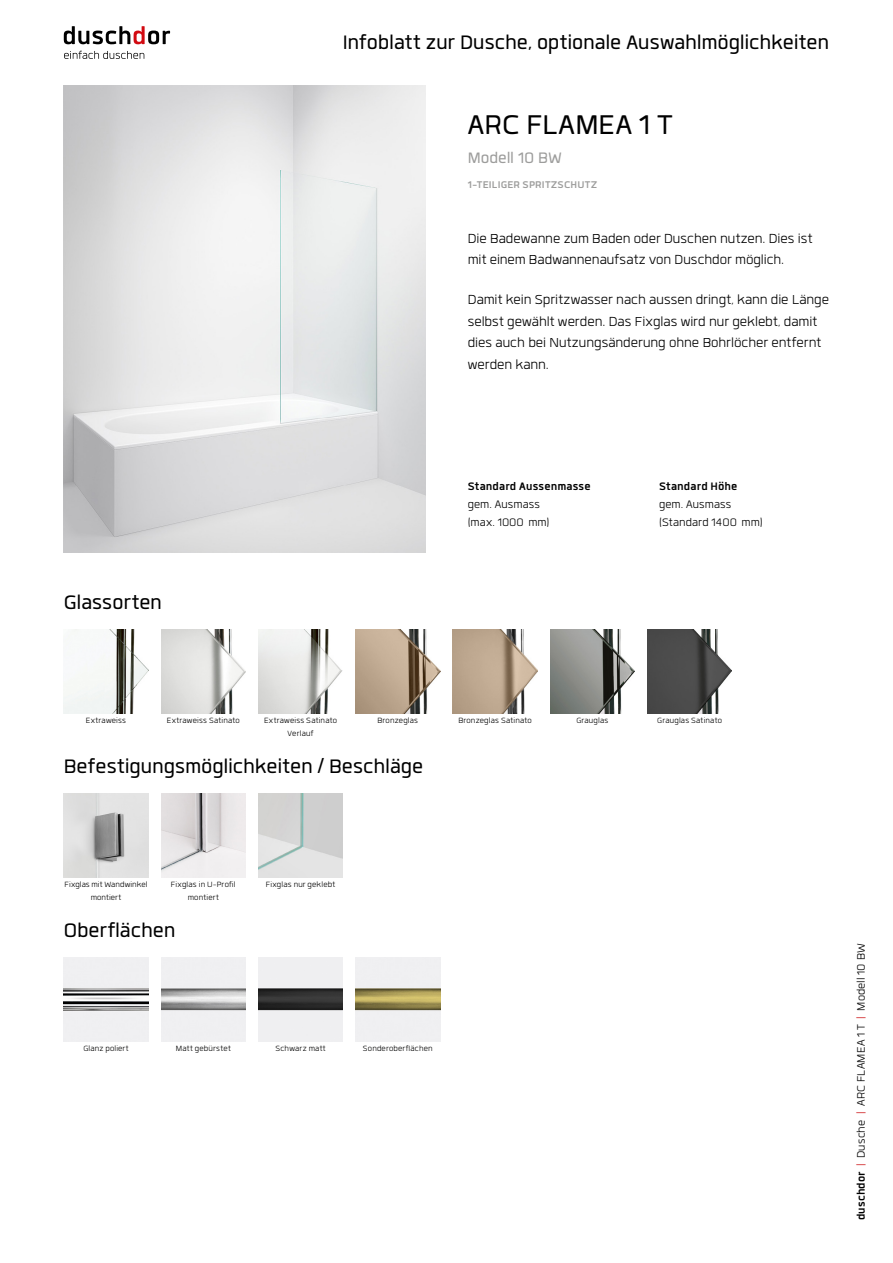
<style>
.page{position:relative;width:893px;height:1263px;background:#fff}
.page>*{position:absolute;margin:0;border:0;box-sizing:border-box;transform-origin:0 0}
.t1{font:37.5px "Quan";letter-spacing:.01em;color:#000}
.t2{font:27px "Quan";letter-spacing:-.005em;color:#000}
.t3{font:21px "Quan";letter-spacing:-.005em;color:#9d9d9c}
.t4{font:18px/21.6px "Quan";color:#000}
.t5{font:15px/18px "Quan";letter-spacing:.005em;color:#000}
.t6{font:700 15px "Quan";letter-spacing:.005em;color:#000}
.t7{font:700 13.5px "Quan";letter-spacing:.015em;color:#9d9d9c}
.t8{font:10.5px/12.6px "Quan";letter-spacing:.02em;color:#000;text-align:center}
.s1{font-weight:700}
.s2{color:#cd1719}
</style>
<div class="page">
<img style="left:64px;top:85px;width:361px;height:467px">
<img style="left:161px;top:629px;width:85px;height:85px">
<img style="left:64px;top:793px;width:84px;height:85px">
<img style="left:161px;top:957px;width:85px;height:85px">
<img style="left:647px;top:629px;width:85px;height:85px">
<img style="left:64px;top:629px;width:84px;height:85px">
<img style="left:64px;top:957px;width:84px;height:85px">
<img style="left:550px;top:629px;width:85px;height:85px">
<img style="left:258px;top:793px;width:85px;height:85px">
<img style="left:356px;top:629px;width:84px;height:85px">
<img style="left:356px;top:957px;width:84px;height:85px">
<img style="left:258px;top:629px;width:85px;height:85px">
<img style="left:258px;top:957px;width:85px;height:85px">
<img style="left:453px;top:629px;width:84px;height:85px">
<img style="left:161px;top:793px;width:85px;height:85px">
<svg style="left:64px;top:26px;width:106px;height:18px"></svg>
<svg style="left:64px;top:51px;width:80px;height:8px"></svg>
<h2 class="t2" style="left:343px;top:30px;width:488px">Infoblatt zur Dusche, optionale Auswahlmöglichkeiten</h2>
<h1 class="t1" style="left:468px;top:107px;width:207px">ARC FLAMEA 1 T</h1>
<p class="t3" style="left:468px;top:148px;width:96px">Modell 10 BW</p>
<p class="t7" style="left:468px;top:178px;width:131px">1-TEILIGER SPRITZSCHUTZ</p>
<p class="t4" style="left:468px;top:227px;width:346px">Die Badewanne zum Baden oder Duschen nutzen. Dies ist mit einem Badwannenaufsatz von Duschdor möglich.</p>
<p class="t4" style="left:468px;top:289px;width:363px">Damit kein Spritzwasser nach aussen dringt, kann die Länge selbst gewählt werden. Das Fixglas wird nur geklebt, damit dies auch bei Nutzungsänderung ohne Bohrlöcher entfernt werden kann.</p>
<h2 class="t2" style="left:64px;top:589px;width:100px">Glassorten</h2>
<p class="t6" style="left:468px;top:479px;width:124px">Standard Aussenmasse</p>
<p class="t5" style="left:468px;top:495px;width:83px">gem. Ausmass (max. 1000 mm)</p>
<p class="t8" style="left:86px;top:714px;width:42px">Extraweiss</p>
<p class="t8" style="left:167px;top:714px;width:75px">Extraweiss Satinato</p>
<p class="t8" style="left:264px;top:714px;width:75px">Extraweiss Satinato</p>
<p class="t8" style="left:576px;top:714px;width:33px">Grauglas</p>
<p class="t8" style="left:288px;top:727px;width:27px">Verlauf</p>
<p class="t8" style="left:377px;top:714px;width:42px">Bronzeglas</p>
<p class="t8" style="left:458px;top:714px;width:75px">Bronzeglas Satinato</p>
<h2 class="t2" style="left:64px;top:753px;width:361px">Befestigungsmöglichkeiten / Beschläge</h2>
<p class="t8" style="left:65px;top:878px;width:84px">Fixglas mit Wandwinkel montiert</p>
<p class="t8" style="left:171px;top:878px;width:66px">Fixglas in U-Profil montiert</p>
<h2 class="t2" style="left:64px;top:917px;width:113px">Oberflächen</h2>
<p class="t8" style="left:266px;top:878px;width:71px">Fixglas nur geklebt</p>
<p class="t8" style="left:83px;top:1042px;width:47px">Glanz poliert</p>
<p class="t8" style="left:176px;top:1042px;width:56px">Matt gebürstet</p>
<p class="t8" style="left:275px;top:1042px;width:52px">Schwarz matt</p>
<p class="t8" style="left:363px;top:1042px;width:71px">Sonderoberflächen</p>
<p class="t6" style="left:659px;top:479px;width:80px">Standard Höhe</p>
<p class="t5" style="left:659px;top:495px;width:105px">gem. Ausmass (Standard 1400 mm)</p>
<p class="t8" style="left:657px;top:714px;width:66px">Grauglas Satinato</p>
<p class="t5" style="left:852px;top:1220px;width:278px;rotate:-90deg"><span class="s1">duschdor</span> <span class="s2">|</span> Dusche <span class="s2">|</span> ARC FLAMEA 1 T <span class="s2">|</span> Modell 10 BW</p>
</div>
